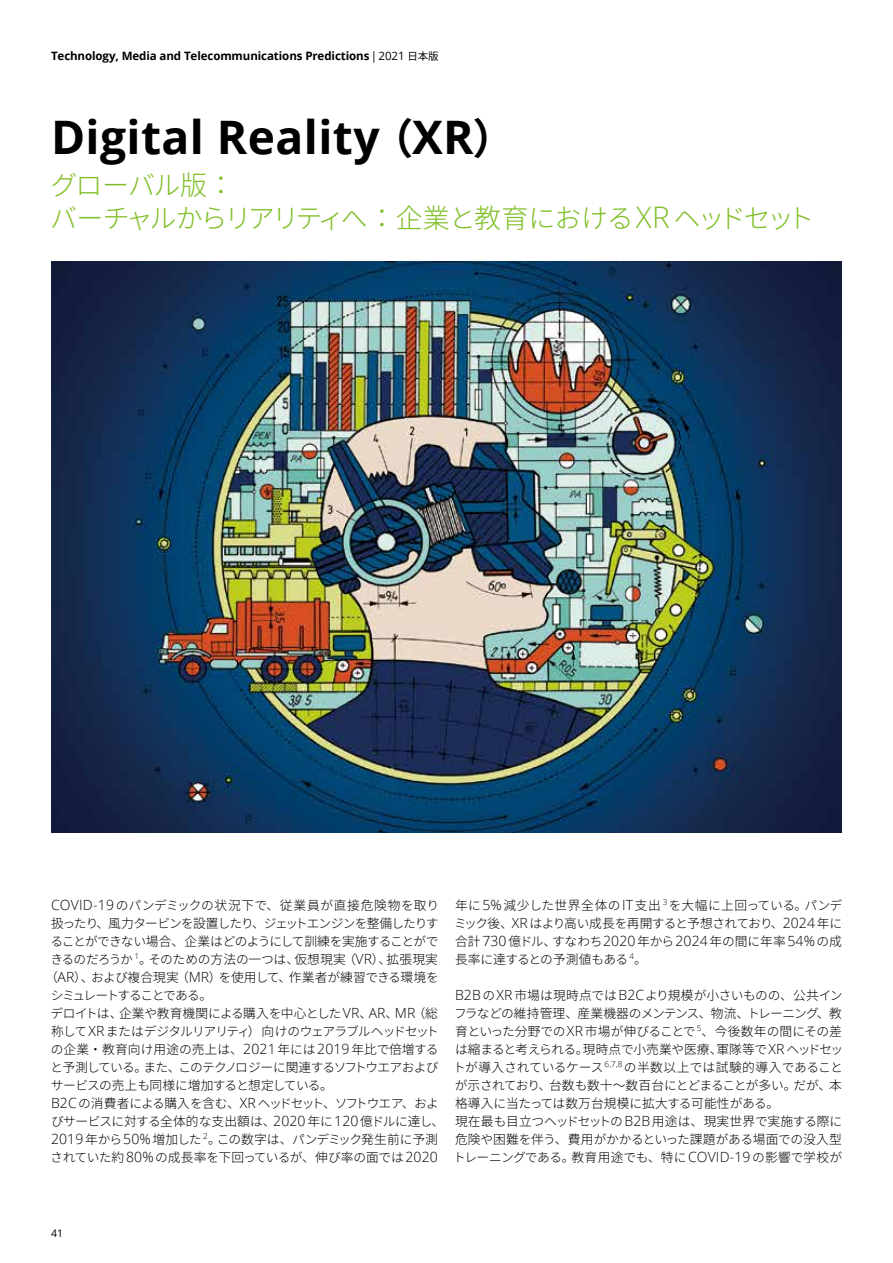
<style>
.page{position:relative;width:893px;height:1263px;background:#fff}
.page>*{position:absolute;margin:0;border:0;box-sizing:border-box;transform-origin:0 0}
.t1{font:700 46.2px "Open Sans";letter-spacing:.01em;color:#000}
.t2{font:300 27px/33px "Noto Sans JP";letter-spacing:-.08em;color:#7fbe26}
.t3{font:300 12.75px/18px "Noto Sans JP";letter-spacing:-.025em;color:#000;text-align:justify}
.t4{font:300 12.75px "Noto Sans JP";letter-spacing:-.07em;color:#000}
.t5{font:300 12.75px "Noto Sans JP";letter-spacing:-.065em;color:#000}
.t6{font:300 12.75px "Noto Sans JP";letter-spacing:.04em;color:#000}
.t7{font:300 12.75px "Noto Sans JP";letter-spacing:-.075em;color:#000}
.t8{font:300 12.75px "Noto Sans JP";color:#000}
.t9{font:300 12.75px "Noto Sans JP";letter-spacing:-.12em;color:#000}
.t10{font:700 11.55px "Open Sans";letter-spacing:-.01em;color:#000}
.t11{font:10.5px "Open Sans";color:#000}
.s1{font-weight:400}
.s2{font-family:"Noto Sans JP";font-weight:400;font-size:10.5px}
.s3{font-family:"Noto Sans JP";font-size:42px}
.s4{font-family:"Open Sans";font-size:29.7px}
.s5{font-family:"Open Sans";font-size:14.1px}
</style>
<div class="page">
<img style="left:51px;top:261px;width:790px;height:571px">
<p class="t10" style="left:51px;top:48px;width:389px">Technology, Media and Telecommunications Predictions <span class="s1">| 2021</span> <span class="s2">日本版</span></p>
<h1 class="t1" style="left:51px;top:105px;width:465px">Digital Reality<span class="s3">（</span>XR<span class="s3">）</span></h1>
<h2 class="t2" style="left:50px;top:169px;width:766px">グローバル版：<br>バーチャルからリアリティへ：企業と教育における<span class="s4">XR</span> ヘッドセット</h2>
<p class="t6" style="left:51px;top:898px;width:390px"><span class="s5">COVID-19</span>のパンデミックの状況下で、従業員が直接危険物を取り</p>
<p class="t4" style="left:51px;top:916px;width:389px">扱ったり、風力タービンを設置したり、ジェットエンジンを整備したりす</p>
<p class="t5" style="left:50px;top:934px;width:390px">ることができない場合、企業はどのようにして訓練を実施することがで</p>
<p class="t3" style="left:50px;top:950px;width:389px">きるのだろうか <sup>1</sup>。そのための方法の一つは、仮想現実（<span class="s5">VR</span>）、拡張現実</p>
<p class="t3" style="left:45px;top:968px;width:395px">（<span class="s5">AR</span>）、および複合現実（<span class="s5">MR</span>）を使用して、作業者が練習できる環境を</p>
<p class="t9" style="left:51px;top:988px;width:163px">シミュレートすることである。</p>
<p class="t3" style="left:51px;top:1004px;width:389px">デロイトは、企業や教育機関による購入を中心とした<span class="s5">VR</span>、<span class="s5">AR</span>、<span class="s5">MR</span>（総</p>
<p class="t7" style="left:51px;top:1024px;width:389px">称して<span class="s5">XR</span> またはデジタルリアリティ）向けのウェアラブルヘッドセット</p>
<p class="t8" style="left:51px;top:1042px;width:389px">の企業・教育向け用途の売上は、<span class="s5">2021</span>年には<span class="s5">2019</span>年比で倍増する</p>
<p class="t5" style="left:51px;top:1060px;width:389px">と予測している。また、このテクノロジーに関連するソフトウエアおよび</p>
<p class="t3" style="left:51px;top:1076px;width:284px">サービスの売上も同様に増加すると想定している。</p>
<p class="t4" style="left:51px;top:1096px;width:389px"><span class="s5">B2C</span> の消費者による購入を含む、<span class="s5">XR</span> ヘッドセット、ソフトウエア、およ</p>
<p class="t3" style="left:51px;top:1112px;width:395px">びサービスに対する全体的な支出額は、<span class="s5">2020</span>年に<span class="s5">120</span>億ドルに達し、</p>
<p class="t3" style="left:51px;top:1130px;width:388px"><span class="s5">2019</span>年から<span class="s5">50%</span>増加した <sup>2</sup>。この数字は、パンデミック発生前に予測</p>
<p class="t3" style="left:51px;top:1148px;width:389px">されていた約<span class="s5">80%</span>の成長率を下回っているが、伸び率の面では<span class="s5">2020</span></p>
<p class="t3" style="left:454px;top:896px;width:390px">年に<span class="s5">5%</span>減少した世界全体の<span class="s5">IT</span>支出 <sup>3</sup>を大幅に上回っている。パンデミック後、<span class="s5">XR</span> はより高い成長を再開すると予想されており、<span class="s5">2024</span> 年に合計<span class="s5">730</span>億ドル、すなわち<span class="s5">2020</span>年から<span class="s5">2024</span>年の間に年率<span class="s5">54%</span>の成長率に達するとの予測値もある<sup>4</sup>。</p>
<p class="t3" style="left:453px;top:986px;width:392px;text-align:left"><span class="s5">B2B</span>の<span class="s5">XR</span>市場は現時点では<span class="s5">B2C</span>より規模が小さいものの、公共インフラなどの維持管理、産業機器のメンテンス、物流、トレーニング、教育といった分野での<span class="s5">XR</span>市場が伸びることで<sup>5</sup>、今後数年の間にその差は縮まると考えられる。現時点で小売業や医療、軍隊等で<span class="s5">XR</span> ヘッドセットが導入されているケース<sup>6,7,8</sup> の半数以上では試験的導入であることが示されており、台数も数十～数百台にとどまることが多い。だが、本格導入に当たっては数万台規模に拡大する可能性がある。<br>現在最も目立つヘッドセットの<span class="s5">B2B</span>用途は、現実世界で実施する際に危険や困難を伴う、費用がかかるといった課題がある場面での没入型トレーニングである。教育用途でも、特に<span class="s5">COVID-19</span>の影響で学校が</p>
<p class="t11" style="left:51px;top:1226px;width:14px">41</p>
</div>
